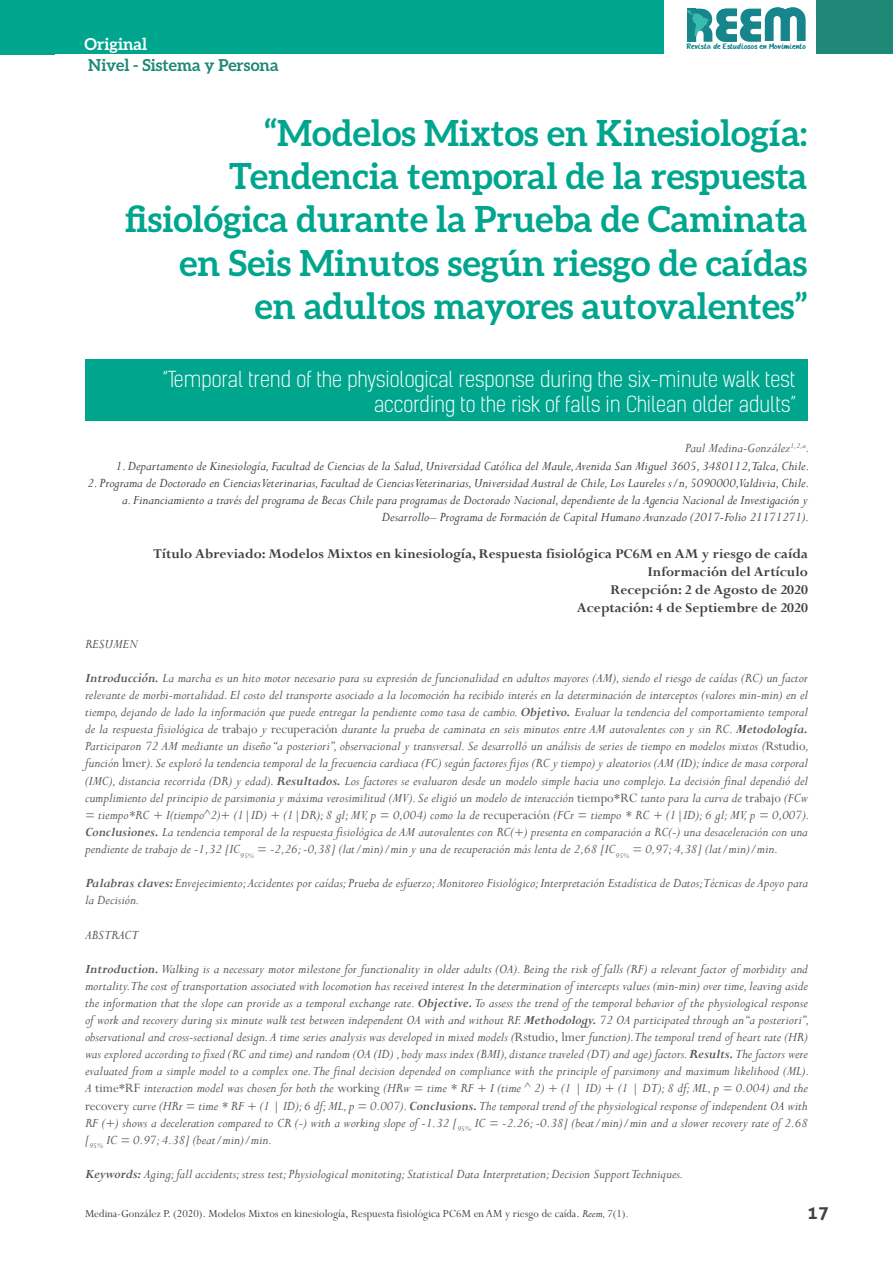
<style>
.page{position:relative;width:893px;height:1263px;background:#fff}
.page>*{position:absolute;margin:0;border:0;box-sizing:border-box;transform-origin:0 0}
.t1{font:700 36px/43.2px "Aleo";color:#00a58e;text-align:right}
.t2{font:21px/25.2px "Kelson Sans Light RU";color:#fff;text-align:right}
.t3{font:700 18px "Aller";color:#414042}
.t4{font:700 16.5px "Aleo";color:#208877}
.t5{font:700 16.5px "Aleo";color:#fff}
.t6{font:700 15px/18px "Perpetua";color:#414042;text-align:right}
.t7{font:italic 14.25px/17.1px "Perpetua";color:#565659;text-align:justify}
.t8{font:italic 14.25px/17.1px "Perpetua";color:#414042;text-align:right}
.t9{font:12px "Perpetua";color:#414042}
.t10{font:8.1px "HANDYHANDY";color:#16858c}
.s1{font-weight:700}
.s2{font-style:normal}
.s3{font-style:italic}
</style>
<div class="page">
<div style="left:816px;top:0;width:77px;height:54px;background:#208877"></div>
<div style="left:0;top:0;width:664px;height:54px;background:#00a58e"></div>
<svg style="left:687px;top:7px;width:119px;height:35px"></svg>
<div style="left:85px;top:359px;width:723px;height:62px;background:#00a58e"></div>
<p class="t5" style="left:84px;top:35px;width:64px">Original</p>
<p class="t4" style="left:88px;top:56px;width:192px">Nivel - Sistema y Persona</p>
<p class="t10" style="left:686px;top:42px;width:121px">Revista de Estudiosos en Movimiento</p>
<h1 class="t1" style="left:125px;top:111px;width:684px">“Modelos Mixtos en Kinesiología:<br>Tendencia temporal de la respuesta fisiológica durante la Prueba de Caminata en Seis Minutos según riesgo de caídas<br>en adultos mayores autovalentes”</h1>
<h2 class="t2" style="left:162px;top:366px;width:635px">“Temporal trend of the physiological response during the six-minute walk test according to the risk of falls in Chilean older adults”</h2>
<p class="t7" style="left:685px;top:439px;width:126px">Paul Medina-González<sup>1,2,a</sup>.</p>
<p class="t8" style="left:116px;top:456px;width:695px">1. Departamento de Kinesiología, Facultad de Ciencias de la Salud, Universidad Católica del Maule, Avenida San Miguel 3605, 3480112,Talca, Chile.</p>
<p class="t8" style="left:88px;top:474px;width:723px">2. Programa de Doctorado en Ciencias Veterinarias, Facultad de Ciencias Veterinarias, Universidad Austral de Chile, Los Laureles s/n, 5090000,Valdivia, Chile. a. Financiamiento a través del programa de Becas Chile para programas de Doctorado Nacional, dependiente de la Agencia Nacional de Investigación y<br>Desarrollo– Programa de Formación de Capital Humano Avanzado (2017-Folio 21171271).</p>
<p class="t6" style="left:153px;top:545px;width:656px">Título Abreviado: Modelos Mixtos en kinesiología, Respuesta fisiológica PC6M en AM y riesgo de caída Información del Artículo<br>Recepción: 2 de Agosto de 2020<br>Aceptación: 4 de Septiembre de 2020</p>
<p class="t7" style="left:85px;top:635px;width:54px">RESUMEN</p>
<p class="t7" style="left:85px;top:669px;width:726px"><span class="s1">Introducción.</span> La marcha es un hito motor necesario para su expresión de funcionalidad en adultos mayores (AM), siendo el riesgo de caídas (RC) un factor relevante de morbi-mortalidad. El costo del transporte asociado a la locomoción ha recibido interés en la determinación de interceptos (valores min-min) en el tiempo, dejando de lado la información que puede entregar la pendiente como tasa de cambio. <span class="s1">Objetivo.</span> Evaluar la tendencia del comportamiento temporal de la respuesta fisiológica de <span class="s2">trabajo</span> y <span class="s2">recuperación</span> durante la prueba de caminata en seis minutos entre AM autovalentes con y sin RC. <span class="s1">Metodología.<br></span>Participaron 72 AM mediante un diseño “a posteriori”, observacional y transversal. Se desarrolló un análisis de series de tiempo en modelos mixtos (<span class="s2">Rstudio</span>, función <span class="s2">lmer</span>). Se exploró la tendencia temporal de la frecuencia cardiaca (FC) según factores fijos (RC y tiempo) y aleatorios (AM (ID); índice de masa corporal (IMC), distancia recorrida (DR) y edad). <span class="s1">Resultados.</span> Los factores se evaluaron desde un modelo simple hacia uno complejo. La decisión final dependió del cumplimiento del principio de parsimonia y máxima verosimilitud (MV). Se eligió un modelo de interacción <span class="s2">tiempo*RC</span> tanto para la curva de <span class="s2">trabajo</span> (FCw = tiempo*RC + I(tiempo^2)+ (1|ID) + (1|DR); 8 gl; MV, p = 0,004) como la de <span class="s2">recuperación</span> (FCr = tiempo * RC + (1|ID); 6 gl; MV, p = 0,007).<br><span class="s1">Conclusiones.</span> La tendencia temporal de la respuesta fisiológica de AM autovalentes con RC(+) presenta en comparación a RC(-) una desaceleración con una pendiente de trabajo de -1,32 [IC<sub>95%</sub> = -2,26; -0,38] (lat/min)/min y una de recuperación más lenta de 2,68 [IC<sub>95%</sub> = 0,97; 4,38] (lat/min)/min.</p>
<p class="t7" style="left:85px;top:874px;width:724px"><span class="s1">Palabras claves:</span> Envejecimiento; Accidentes por caídas; Prueba de esfuerzo; Monitoreo Fisiológico; Interpretación Estadística de Datos;Técnicas de Apoyo para la Decisión.</p>
<p class="t7" style="left:85px;top:925px;width:55px">ABSTRACT</p>
<p class="t7" style="left:85px;top:960px;width:726px"><span class="s1">Introduction.</span> Walking is a necessary motor milestone for functionality in older adults (OA). Being the risk of falls (RF) a relevant factor of morbidity and mortality.The cost of transportation associated with locomotion has received interest In the determination of intercepts values (min-min) over time, leaving aside the information that the slope can provide as a temporal exchange rate. <span class="s1">Objective.</span> To assess the trend of the temporal behavior of the physiological response of work and recovery during six minute walk test between independent OA with and without RF. <span class="s1">Methodology.</span> 72 OA participated through an “a posteriori”, observational and cross-sectional design. A time series analysis was developed in mixed models (<span class="s2">Rstudio, lmer</span> function).The temporal trend of heart rate (HR) was explored according to fixed (RC and time) and random (OA (ID) , body mass index (BMI), distance traveled (DT) and age) factors. <span class="s1">Results.</span> The factors were evaluated from a simple model to a complex one.The final decision depended on compliance with the principle of parsimony and maximum likelihood (ML).<br>A <span class="s2">time*RF</span> interaction model was chosen for both the <span class="s2">working</span> (HRw = time * RF + I (time ^ 2) + (1 | ID) + (1 | DT); 8 df; ML, p = 0.004) and the <span class="s2">recovery</span> curve (HRr = time * RF + (1 | ID); 6 df; ML, p = 0.007). <span class="s1">Conclusions.</span> The temporal trend of the physiological response of independent OA with RF (+) shows a deceleration compared to CR (-) with a working slope of -1.32 [<sub>95%</sub> IC = -2.26; -0.38] (beat/min)/min and a slower recovery rate of 2.68 [<sub>95%</sub> IC = 0.97; 4.38] (beat/min)/min.</p>
<p class="t7" style="left:85px;top:1165px;width:600px"><span class="s1">Keywords:</span> Aging; fall accidents; stress test; Physiological monitoting; Statistical Data Interpretation; Decision Support Techniques.</p>
<p class="t9" style="left:85px;top:1206px;width:545px">Medina-González P. (2020). Modelos Mixtos en kinesiología, Respuesta fisiológica PC6M en AM y riesgo de caída. <span class="s3">Reem, 7</span>(1)<span class="s3">.</span></p>
<p class="t3" style="left:807px;top:1201px;width:23px">17</p>
</div>
